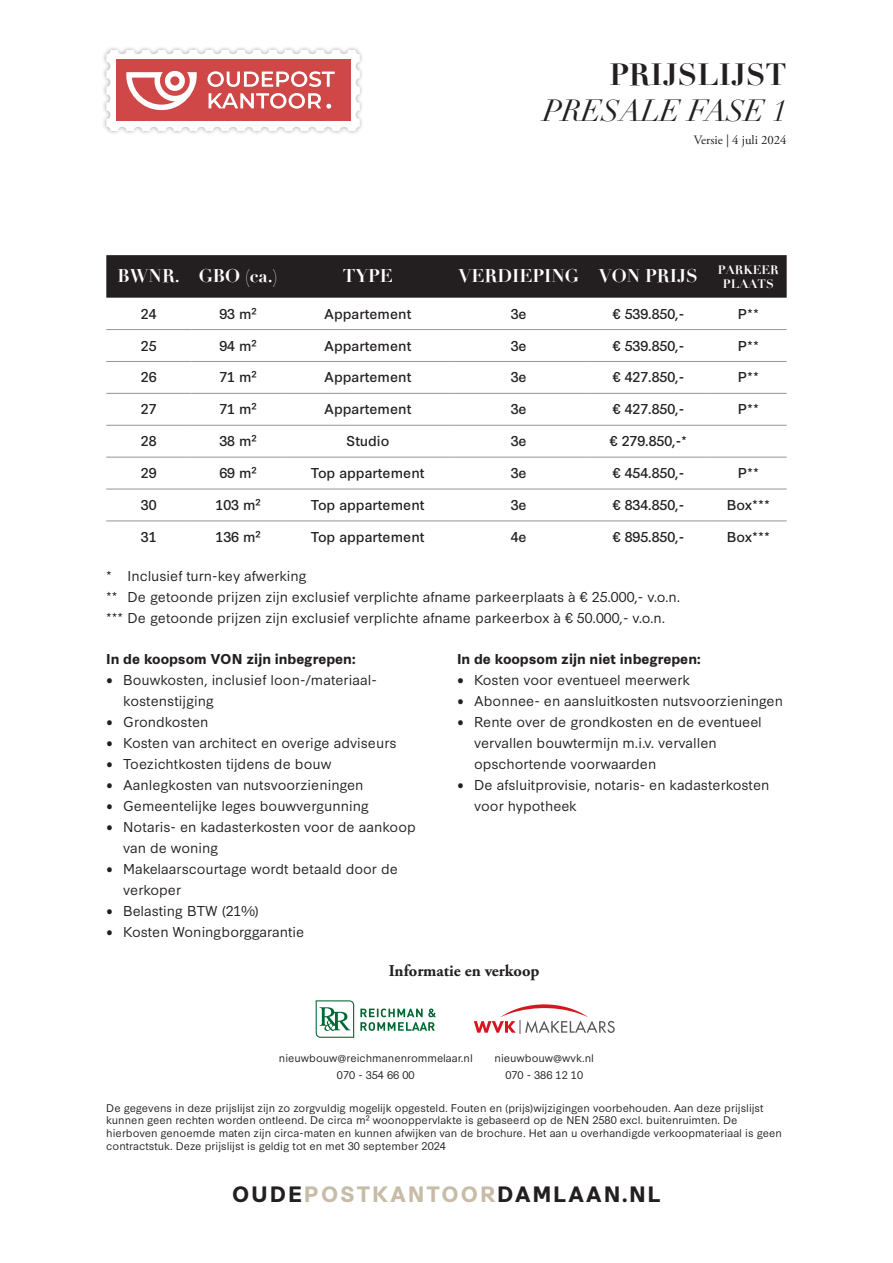
<style>
.page{position:relative;width:893px;height:1263px;background:#fff}
.page>*{position:absolute;margin:0;border:0;box-sizing:border-box;transform-origin:0 0}
.t1{font:italic 30px "Didot";color:#231f20}
.t2{font:700 30px "Didot";color:#231f20}
.t3{font:700 21px "Synthese";letter-spacing:.08em;color:#231f20}
.t4{font:700 18px "Didot";color:#fff}
.Body_tekst{font:700 16.5px "Adobe Garamond Pro";color:#231f20}
.Body_tekst-2{font:13.5px/21px "Synthese";color:#231f20}
.Body_tekst-3{font:13.5px "Synthese";color:#231f20}
.Body_tekst-4{font:700 13.5px "Synthese";color:#231f20}
.t5{font:12.75px "Adobe Garamond Pro";color:#231f20}
.t6{font:700 12px/14.4px "Didot";color:#fff;text-align:center}
.t7{font:10.5px/12.6px "Synthese";color:#231f20}
.s1{font-style:inherit}
.s2{color:#c7bca7}
</style>
<div class="page">
<div style="left:102px;top:46px;width:262px;height:89px;background:#231f20;opacity:.35"></div>
<svg style="left:106px;top:50px;width:254px;height:81px"></svg>
<svg style="left:316px;top:1000px;width:38px;height:38px"></svg>
<svg style="left:360px;top:1008px;width:76px;height:23px"></svg>
<svg style="left:474px;top:1004px;width:141px;height:29px"></svg>
<div style="left:106px;top:255px;width:681px;height:43px;background:#231f20"></div>
<hr style="left:106px;top:329px;width:85px;height:1px;background:#939598">
<hr style="left:191px;top:329px;width:94px;height:1px;background:#939598">
<hr style="left:285px;top:329px;width:166px;height:1px;background:#939598">
<hr style="left:451px;top:329px;width:136px;height:1px;background:#939598">
<hr style="left:587px;top:329px;width:123px;height:1px;background:#939598">
<hr style="left:710px;top:329px;width:77px;height:1px;background:#939598">
<hr style="left:106px;top:361px;width:85px;height:1px;background:#939598">
<hr style="left:191px;top:361px;width:94px;height:1px;background:#939598">
<hr style="left:285px;top:361px;width:166px;height:1px;background:#939598">
<hr style="left:451px;top:361px;width:136px;height:1px;background:#939598">
<hr style="left:587px;top:361px;width:123px;height:1px;background:#939598">
<hr style="left:710px;top:361px;width:77px;height:1px;background:#939598">
<hr style="left:106px;top:393px;width:85px;height:1px;background:#939598">
<hr style="left:191px;top:393px;width:94px;height:1px;background:#939598">
<hr style="left:285px;top:393px;width:166px;height:1px;background:#939598">
<hr style="left:451px;top:393px;width:136px;height:1px;background:#939598">
<hr style="left:587px;top:393px;width:123px;height:1px;background:#939598">
<hr style="left:710px;top:393px;width:77px;height:1px;background:#939598">
<hr style="left:106px;top:425px;width:85px;height:1px;background:#939598">
<hr style="left:191px;top:425px;width:94px;height:1px;background:#939598">
<hr style="left:285px;top:425px;width:166px;height:1px;background:#939598">
<hr style="left:451px;top:425px;width:136px;height:1px;background:#939598">
<hr style="left:587px;top:425px;width:123px;height:1px;background:#939598">
<hr style="left:710px;top:425px;width:77px;height:1px;background:#939598">
<hr style="left:106px;top:457px;width:85px;height:1px;background:#939598">
<hr style="left:191px;top:457px;width:94px;height:1px;background:#939598">
<hr style="left:285px;top:457px;width:166px;height:1px;background:#939598">
<hr style="left:451px;top:457px;width:136px;height:1px;background:#939598">
<hr style="left:587px;top:457px;width:123px;height:1px;background:#939598">
<hr style="left:710px;top:457px;width:77px;height:1px;background:#939598">
<hr style="left:106px;top:489px;width:85px;height:1px;background:#939598">
<hr style="left:191px;top:489px;width:94px;height:1px;background:#939598">
<hr style="left:285px;top:489px;width:166px;height:1px;background:#939598">
<hr style="left:451px;top:489px;width:136px;height:1px;background:#939598">
<hr style="left:587px;top:489px;width:123px;height:1px;background:#939598">
<hr style="left:710px;top:489px;width:77px;height:1px;background:#939598">
<hr style="left:106px;top:520px;width:85px;height:1px;background:#939598">
<hr style="left:191px;top:520px;width:94px;height:1px;background:#939598">
<hr style="left:285px;top:520px;width:166px;height:1px;background:#939598">
<hr style="left:451px;top:520px;width:136px;height:1px;background:#939598">
<hr style="left:587px;top:520px;width:123px;height:1px;background:#939598">
<hr style="left:710px;top:520px;width:77px;height:1px;background:#939598">
<h1 class="t2" style="left:609px;top:56px;width:179px">PRIJSLIJST</h1>
<h1 class="t1" style="left:543px;top:92px;width:245px">PRESALE FASE 1</h1>
<p class="t5" style="left:694px;top:133px;width:94px">Versie | 4 juli 2024</p>
<p class="t4" style="left:118px;top:264px;width:64px">BWNR.</p>
<p class="t4" style="left:199px;top:264px;width:80px">GBO (ca.)</p>
<p class="t4" style="left:343px;top:264px;width:52px">TYPE</p>
<p class="t4" style="left:459px;top:264px;width:122px">VERDIEPING</p>
<p class="t4" style="left:599px;top:264px;width:100px">VON PRIJS</p>
<p class="t6" style="left:718px;top:262px;width:62px">PARKEER<br>PLAATS</p>
<p class="Body_tekst-3" style="left:141px;top:303px;width:17px">24</p>
<p class="Body_tekst-3" style="left:219px;top:303px;width:39px">93 m²</p>
<p class="Body_tekst-3" style="left:324px;top:303px;width:89px">Appartement</p>
<p class="Body_tekst-3" style="left:511px;top:303px;width:17px">3e</p>
<p class="Body_tekst-3" style="left:613px;top:303px;width:73px">€ 539.850,-</p>
<p class="Body_tekst-3" style="left:738px;top:303px;width:23px">P**</p>
<p class="Body_tekst-3" style="left:141px;top:335px;width:17px">25</p>
<p class="Body_tekst-3" style="left:219px;top:335px;width:39px">94 m²</p>
<p class="Body_tekst-3" style="left:324px;top:335px;width:89px">Appartement</p>
<p class="Body_tekst-3" style="left:511px;top:335px;width:17px">3e</p>
<p class="Body_tekst-3" style="left:613px;top:335px;width:73px">€ 539.850,-</p>
<p class="Body_tekst-3" style="left:738px;top:335px;width:23px">P**</p>
<p class="Body_tekst-3" style="left:141px;top:366px;width:17px">26</p>
<p class="Body_tekst-3" style="left:219px;top:366px;width:39px">71 m²</p>
<p class="Body_tekst-3" style="left:324px;top:366px;width:89px">Appartement</p>
<p class="Body_tekst-3" style="left:511px;top:366px;width:17px">3e</p>
<p class="Body_tekst-3" style="left:613px;top:366px;width:73px">€ 427.850,-</p>
<p class="Body_tekst-3" style="left:738px;top:366px;width:23px">P**</p>
<p class="Body_tekst-3" style="left:141px;top:398px;width:17px">27</p>
<p class="Body_tekst-3" style="left:219px;top:398px;width:39px">71 m²</p>
<p class="Body_tekst-3" style="left:324px;top:398px;width:89px">Appartement</p>
<p class="Body_tekst-3" style="left:511px;top:398px;width:17px">3e</p>
<p class="Body_tekst-3" style="left:613px;top:398px;width:73px">€ 427.850,-</p>
<p class="Body_tekst-3" style="left:738px;top:398px;width:23px">P**</p>
<p class="Body_tekst-3" style="left:141px;top:430px;width:17px">28</p>
<p class="Body_tekst-3" style="left:219px;top:430px;width:39px">38 m²</p>
<p class="Body_tekst-3" style="left:346px;top:430px;width:45px">Studio</p>
<p class="Body_tekst-3" style="left:511px;top:430px;width:17px">3e</p>
<p class="Body_tekst-3" style="left:610px;top:430px;width:79px">€ 279.850,-*</p>
<p class="Body_tekst-3" style="left:141px;top:462px;width:17px">29</p>
<p class="Body_tekst-3" style="left:219px;top:462px;width:39px">69 m²</p>
<p class="Body_tekst-3" style="left:311px;top:462px;width:115px">Top appartement</p>
<p class="Body_tekst-3" style="left:511px;top:462px;width:17px">3e</p>
<p class="Body_tekst-3" style="left:613px;top:462px;width:73px">€ 454.850,-</p>
<p class="Body_tekst-3" style="left:738px;top:462px;width:23px">P**</p>
<p class="Body_tekst-3" style="left:141px;top:494px;width:17px">30</p>
<p class="Body_tekst-3" style="left:216px;top:494px;width:47px">103 m²</p>
<p class="Body_tekst-3" style="left:311px;top:494px;width:115px">Top appartement</p>
<p class="Body_tekst-3" style="left:511px;top:494px;width:17px">3e</p>
<p class="Body_tekst-3" style="left:613px;top:494px;width:73px">€ 834.850,-</p>
<p class="Body_tekst-3" style="left:727px;top:494px;width:44px">Box***</p>
<p class="Body_tekst-3" style="left:141px;top:526px;width:17px">31</p>
<p class="Body_tekst-3" style="left:216px;top:526px;width:47px">136 m²</p>
<p class="Body_tekst-3" style="left:311px;top:526px;width:115px">Top appartement</p>
<p class="Body_tekst-3" style="left:511px;top:526px;width:17px">4e</p>
<p class="Body_tekst-3" style="left:613px;top:526px;width:73px">€ 895.850,-</p>
<p class="Body_tekst-3" style="left:727px;top:526px;width:44px">Box***</p>
<p class="Body_tekst-2" style="left:106px;top:564px;width:202px">* Inclusief turn-key afwerking</p>
<p class="Body_tekst-2" style="left:106px;top:585px;width:575px">** De getoonde prijzen zijn exclusief verplichte afname parkeerplaats à € 25.000,- v.o.n.</p>
<p class="Body_tekst-2" style="left:106px;top:606px;width:561px">*** De getoonde prijzen zijn exclusief verplichte afname parkeerbox à € 50.000,- v.o.n.</p>
<p class="Body_tekst-4" style="left:106px;top:648px;width:251px">In de koopsom VON zijn inbegrepen:</p>
<p class="Body_tekst-2" style="left:123px;top:668px;width:253px;text-indent:-17px"><span class="s1">•</span> Bouwkosten, inclusief loon-/materiaal&shy;kostenstijging</p>
<p class="Body_tekst-2" style="left:106px;top:710px;width:104px">• Grondkosten</p>
<p class="Body_tekst-2" style="left:106px;top:731px;width:292px">• Kosten van architect en overige adviseurs</p>
<p class="Body_tekst-2" style="left:106px;top:752px;width:227px">• Toezichtkosten tijdens de bouw</p>
<p class="Body_tekst-2" style="left:106px;top:773px;width:259px">• Aanlegkosten van nutsvoorzieningen</p>
<p class="Body_tekst-2" style="left:106px;top:794px;width:264px">• Gemeentelijke leges bouwvergunning</p>
<p class="Body_tekst-2" style="left:123px;top:815px;width:294px;text-indent:-17px">• Notaris- en kadasterkosten voor de aankoop van de woning</p>
<p class="Body_tekst-2" style="left:123px;top:857px;width:276px;text-indent:-17px">• Makelaarscourtage wordt betaald door de verkoper</p>
<p class="Body_tekst-2" style="left:106px;top:899px;width:154px">• Belasting BTW (21%)</p>
<p class="Body_tekst-2" style="left:106px;top:920px;width:200px">• Kosten Woningborggarantie</p>
<p class="Body_tekst-4" style="left:457px;top:648px;width:245px">In de koopsom zijn niet inbegrepen:</p>
<p class="Body_tekst-2" style="left:457px;top:668px;width:235px"><span class="s1">•</span> Kosten voor eventueel meerwerk</p>
<p class="Body_tekst-2" style="left:457px;top:689px;width:327px">• Abonnee- en aansluitkosten nutsvoorzieningen</p>
<p class="Body_tekst-2" style="left:474px;top:710px;width:289px;text-indent:-17px">• Rente over de grondkosten en de eventueel vervallen bouwtermijn m.i.v. vervallen opschortende voorwaarden</p>
<p class="Body_tekst-2" style="left:474px;top:773px;width:297px;text-indent:-17px">• De afsluitprovisie, notaris- en kadasterkosten voor hypotheek</p>
<p class="Body_tekst" style="left:389px;top:961px;width:152px">Informatie en verkoop</p>
<p class="t7" style="left:279px;top:1051px;width:195px">nieuwbouw@reichmanenrommelaar.nl</p>
<p class="t7" style="left:337px;top:1067px;width:79px">070 - 354 66 00</p>
<p class="t7" style="left:494px;top:1051px;width:101px">nieuwbouw@wvk.nl</p>
<p class="t7" style="left:505px;top:1067px;width:79px">070 - 386 12 10</p>
<p class="t7" style="left:106px;top:1101px;width:677px">De gegevens in deze prijslijst zijn zo zorgvuldig mogelijk opgesteld. Fouten en (prijs)wijzigingen voorbehouden. Aan deze prijslijst kunnen geen rechten worden ontleend. De circa m² woonoppervlakte is gebaseerd op de NEN 2580 excl. buitenruimten. De hierboven genoemde maten zijn circa-maten en kunnen afwijken van de brochure. Het aan u overhandigde verkoopmateriaal is geen contractstuk. Deze prijslijst is geldig tot en met 30 september 2024</p>
<h2 class="t3" style="left:232px;top:1178px;width:431px">OUDE<span class="s2">POSTKANTOOR</span>DAMLAAN.NL</h2>
</div>
